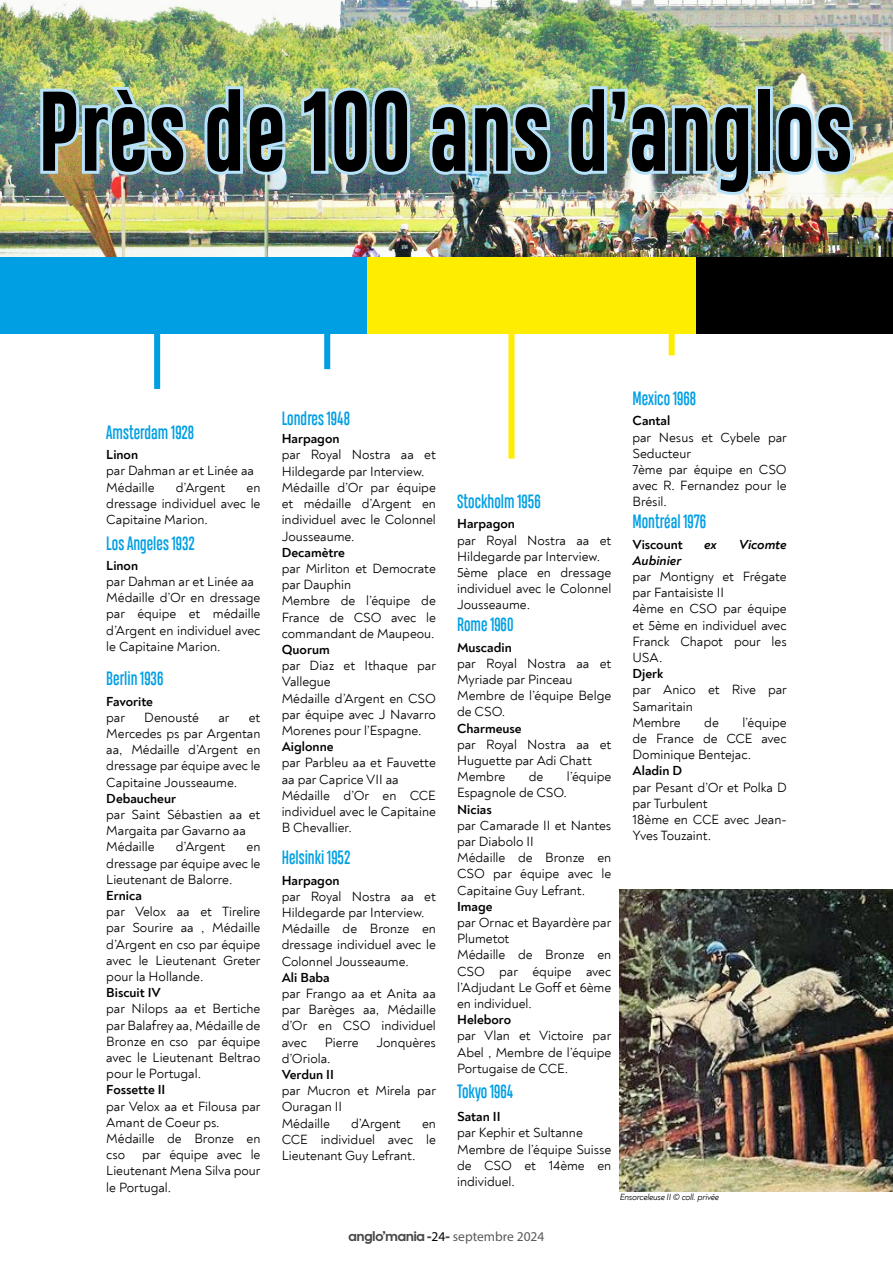
<style>
.page{position:relative;width:893px;height:1263px;background:#fff}
.page>*{position:absolute;margin:0;border:0;box-sizing:border-box;transform-origin:0 0}
.t1{font:700 106.5px "Heading Compressed Pro";letter-spacing:.01em;color:#000}
.t2{font:18px "Heading Compressed Pro";color:#009fe3}
.t3{font:13.5px/16.2px "Noah";color:#000}
.t4{font:700 13.5px "Noah";color:#000}
.t5{font:600 13.5px "Cal Sans";color:#4a4a49}
.t6{font:italic 700 13.5px "Noah";color:#000}
.t7{font:italic 9px "Noah";letter-spacing:-.03em;color:#000}
.s1{font-family:"Myriad Pro";font-weight:400;color:#000}
.s2{font-family:"Myriad Pro";font-weight:400;color:#5a5a59}
</style>
<div class="page">
<img style="left:0;top:0;width:893px;height:257px">
<div style="left:0;top:257px;width:367px;height:77px;background:#009fe3"></div>
<div style="left:367px;top:257px;width:404px;height:77px;background:#ffed00"></div>
<div style="left:154px;top:327px;width:6px;height:62px;background:#009fe3"></div>
<div style="left:324px;top:307px;width:6px;height:62px;background:#009fe3"></div>
<div style="left:508px;top:327px;width:6px;height:132px;background:#ffed00"></div>
<div style="left:669px;top:275px;width:6px;height:80px;background:#ffed00"></div>
<img style="left:620px;top:889px;width:273px;height:302px">
<img style="left:37px;top:82px;width:152px;height:96px">
<img style="left:201px;top:83px;width:87px;height:95px">
<img style="left:298px;top:85px;width:115px;height:93px">
<img style="left:426px;top:101px;width:127px;height:77px">
<img style="left:565px;top:83px;width:189px;height:115px">
<div style="left:755px;top:86px;width:18px;height:88px;border:6px solid #b7e2fa"></div>
<img style="left:773px;top:101px;width:83px;height:77px">
<div style="left:696px;top:257px;width:197px;height:77px;background:#000"></div>
<h1 class="t1" style="left:38px;top:67px;width:816px">Près de 100 ans d’anglos</h1>
<h2 class="t2" style="left:106px;top:422px;width:89px">Amsterdam 1928</h2>
<p class="t4" style="left:106px;top:446px;width:33px">Linon</p>
<p class="t3" style="left:106px;top:463px;width:149px">par Dahman ar et Linée aa<br>Médaille</p>
<p class="t3" style="left:176px;top:479px;width:51px">d’Argent</p>
<p class="t3" style="left:106px;top:479px;width:156px;text-align:justify;text-indent:140px">en dressage individuel avec le Capitaine Marion.</p>
<h2 class="t2" style="left:106px;top:532px;width:90px">Los Angeles 1932</h2>
<p class="t4" style="left:106px;top:557px;width:33px">Linon</p>
<p class="t3" style="left:106px;top:573px;width:156px">par Dahman ar et Linée aa<br>Médaille d’Or en dressage par équipe et médaille d’Argent en individuel avec le Capitaine Marion.</p>
<h2 class="t2" style="left:106px;top:668px;width:59px">Berlin 1936</h2>
<p class="t4" style="left:106px;top:692px;width:48px">Favorite</p>
<p class="t3" style="left:106px;top:709px;width:20px">par</p>
<p class="t3" style="left:144px;top:709px;width:56px">Denousté</p>
<p class="t3" style="left:218px;top:709px;width:13px">ar</p>
<p class="t3" style="left:106px;top:709px;width:156px;text-align:justify;text-indent:143px">et Mercedes ps par Argentan aa, Médaille d’Argent en dressage par équipe avec le Capitaine Jousseaume.</p>
<p class="t4" style="left:106px;top:790px;width:71px">Debaucheur</p>
<p class="t3" style="left:106px;top:806px;width:156px">par Saint Sébastien aa et<br>Margaita par Gavarno aa<br>Médaille</p>
<p class="t3" style="left:176px;top:839px;width:51px">d’Argent</p>
<p class="t3" style="left:106px;top:839px;width:156px;text-align:justify;text-indent:140px">en dressage par équipe avec le Lieutenant de Balorre.</p>
<p class="t4" style="left:106px;top:887px;width:37px">Ernica</p>
<p class="t3" style="left:106px;top:904px;width:156px;text-align:justify">par Velox aa et Tirelire par Sourire aa , Médaille d’Argent en cso par équipe avec le Lieutenant Greter pour la Hollande.</p>
<p class="t4" style="left:106px;top:984px;width:56px">Biscuit IV</p>
<p class="t3" style="left:106px;top:1001px;width:156px;text-align:justify">par Nilops aa et Bertiche par Balafrey aa, Médaille de Bronze en cso par équipe avec le Lieutenant Beltrao pour le Portugal.</p>
<p class="t4" style="left:106px;top:1081px;width:61px">Fossette II</p>
<p class="t3" style="left:106px;top:1098px;width:156px">par Velox aa et Filousa par<br>Amant de Coeur ps.<br>Médaille de Bronze en cso</p>
<p class="t3" style="left:106px;top:1147px;width:156px;text-align:justify;text-indent:36px">par équipe avec le Lieutenant Mena Silva pour le Portugal.</p>
<h2 class="t2" style="left:282px;top:408px;width:70px">Londres 1948</h2>
<p class="t4" style="left:282px;top:430px;width:59px">Harpagon</p>
<p class="t3" style="left:282px;top:447px;width:156px">par Royal Nostra aa et<br>Hildegarde par Interview.<br>Médaille d’Or par équipe et médaille d’Argent en individuel avec le Colonnel<br>Jousseaume.</p>
<p class="t4" style="left:282px;top:544px;width:65px">Decamètre</p>
<p class="t3" style="left:282px;top:560px;width:156px">par Mirliton et Democrate par Dauphin<br>Membre de l’équipe de<br>France de CSO avec le commandant de Maupeou.</p>
<p class="t4" style="left:282px;top:641px;width:50px">Quorum</p>
<p class="t3" style="left:282px;top:658px;width:156px">par Diaz et Ithaque par<br>Vallegue<br>Médaille d’Argent en CSO par équipe avec J Navarro<br>Morenes pour l’Espagne.</p>
<p class="t4" style="left:282px;top:738px;width:53px">Aiglonne</p>
<p class="t3" style="left:282px;top:755px;width:156px">par Parbleu aa et Fauvette aa par Caprice VII aa<br>Médaille d’Or en CCE individuel avec le Capitaine<br>B Chevallier.</p>
<h2 class="t2" style="left:282px;top:847px;width:70px">Helsinki 1952</h2>
<p class="t4" style="left:282px;top:871px;width:59px">Harpagon</p>
<p class="t3" style="left:282px;top:888px;width:156px">par Royal Nostra aa et<br>Hildegarde par Interview.<br>Médaille de Bronze en dressage individuel avec le<br>Colonnel Jousseaume.</p>
<p class="t4" style="left:282px;top:969px;width:49px">Ali Baba</p>
<p class="t3" style="left:282px;top:985px;width:156px;text-align:justify">par Frango aa et Anita aa par Barèges aa, Médaille d’Or en CSO individuel avec</p>
<p class="t3" style="left:325px;top:1034px;width:35px">Pierre</p>
<p class="t3" style="left:377px;top:1034px;width:61px">Jonquères</p>
<p class="t3" style="left:282px;top:1050px;width:51px">d’Oriola.</p>
<p class="t4" style="left:282px;top:1066px;width:54px">Verdun II</p>
<p class="t3" style="left:282px;top:1082px;width:156px">par Mucron et Mirela par<br>Ouragan II<br>Médaille</p>
<p class="t3" style="left:351px;top:1115px;width:51px">d’Argent</p>
<p class="t3" style="left:282px;top:1115px;width:156px;text-align:justify;text-indent:140px">en CCE individuel avec le Lieutenant Guy Lefrant.</p>
<h2 class="t2" style="left:457px;top:491px;width:85px">Stockholm 1956</h2>
<p class="t4" style="left:457px;top:515px;width:59px">Harpagon</p>
<p class="t3" style="left:457px;top:532px;width:156px">par Royal Nostra aa et<br>Hildegarde par Interview.<br>5ème place en dressage individuel avec le Colonnel<br>Jousseaume.</p>
<h2 class="t2" style="left:457px;top:614px;width:58px">Rome 1960</h2>
<p class="t4" style="left:457px;top:638px;width:56px">Muscadin</p>
<p class="t3" style="left:457px;top:655px;width:156px">par Royal Nostra aa et<br>Myriade par Pinceau<br>Membre de l’équipe Belge de CSO.</p>
<p class="t4" style="left:457px;top:719px;width:66px">Charmeuse</p>
<p class="t3" style="left:457px;top:736px;width:156px">par Royal Nostra aa et<br>Huguette par Adi Chatt<br>Membre</p>
<p class="t3" style="left:457px;top:769px;width:156px;text-indent:110px">l’équipe<br>Espagnole de CSO.</p>
<p class="t4" style="left:457px;top:800px;width:36px">Nicias</p>
<p class="t3" style="left:457px;top:817px;width:156px">par Camarade II et Nantes par Diabolo II<br>Médaille de Bronze en<br>CSO par équipe avec le<br>Capitaine Guy Lefrant.</p>
<p class="t4" style="left:457px;top:898px;width:37px">Image</p>
<p class="t3" style="left:457px;top:914px;width:156px">par Ornac et Bayardère par<br>Plumetot<br>Médaille de Bronze en<br>CSO par équipe avec l’Adjudant Le Goff et 6ème en individuel.</p>
<p class="t4" style="left:457px;top:1011px;width:55px">Heleboro</p>
<p class="t3" style="left:457px;top:1028px;width:156px;text-align:justify">par Vlan et Victoire par Abel , Membre de l’équipe Portugaise de CCE.</p>
<p class="t3" style="left:529px;top:769px;width:16px">de</p>
<h2 class="t2" style="left:457px;top:1080px;width:58px">Tokyo 1964</h2>
<p class="t4" style="left:457px;top:1108px;width:45px">Satan II</p>
<p class="t3" style="left:457px;top:1125px;width:156px">par Kephir et Sultanne<br>Membre de l’équipe Suisse de CSO et 14ème en individuel.</p>
<h2 class="t2" style="left:632px;top:388px;width:65px">Mexico 1968</h2>
<p class="t4" style="left:632px;top:412px;width:39px">Cantal</p>
<p class="t3" style="left:632px;top:429px;width:156px">par Nesus et Cybele par<br>Seducteur<br>7ème par équipe en CSO avec R. Fernandez pour le<br>Brésil.</p>
<h2 class="t2" style="left:632px;top:511px;width:75px">Montréal 1976</h2>
<p class="t4" style="left:632px;top:535px;width:52px">Viscount</p>
<p class="t6" style="left:704px;top:535px;width:14px">ex</p>
<p class="t6" style="left:739px;top:535px;width:49px">Vicomte</p>
<p class="t6" style="left:632px;top:552px;width:50px">Aubinier</p>
<p class="t3" style="left:632px;top:568px;width:156px">par Montigny et Frégate par Fantaisiste II<br>4ème en CSO par équipe et 5ème en individuel avec<br>Franck Chapot pour les<br>USA.</p>
<p class="t4" style="left:632px;top:665px;width:33px">Djerk</p>
<p class="t3" style="left:632px;top:682px;width:156px">par Anico et Rive par<br>Samaritain<br>Membre</p>
<p class="t3" style="left:632px;top:714px;width:156px;text-align:justify;text-indent:110px">l’équipe de France de CCE avec Dominique Bentejac.</p>
<p class="t4" style="left:632px;top:762px;width:51px">Aladin D</p>
<p class="t3" style="left:632px;top:779px;width:156px">par Pesant d’Or et Polka D par Turbulent<br>18ème en CCE avec Jean-<br>Yves Touzaint.</p>
<p class="t3" style="left:704px;top:714px;width:16px">de</p>
<p class="t7" style="left:620px;top:1191px;width:101px">Ensorceleuse II © coll. privée</p>
<p class="t5" style="left:348px;top:1225px;width:197px">anglo’mania -<span class="s1">24</span>- <span class="s2">septembre 2024</span></p>
</div>
